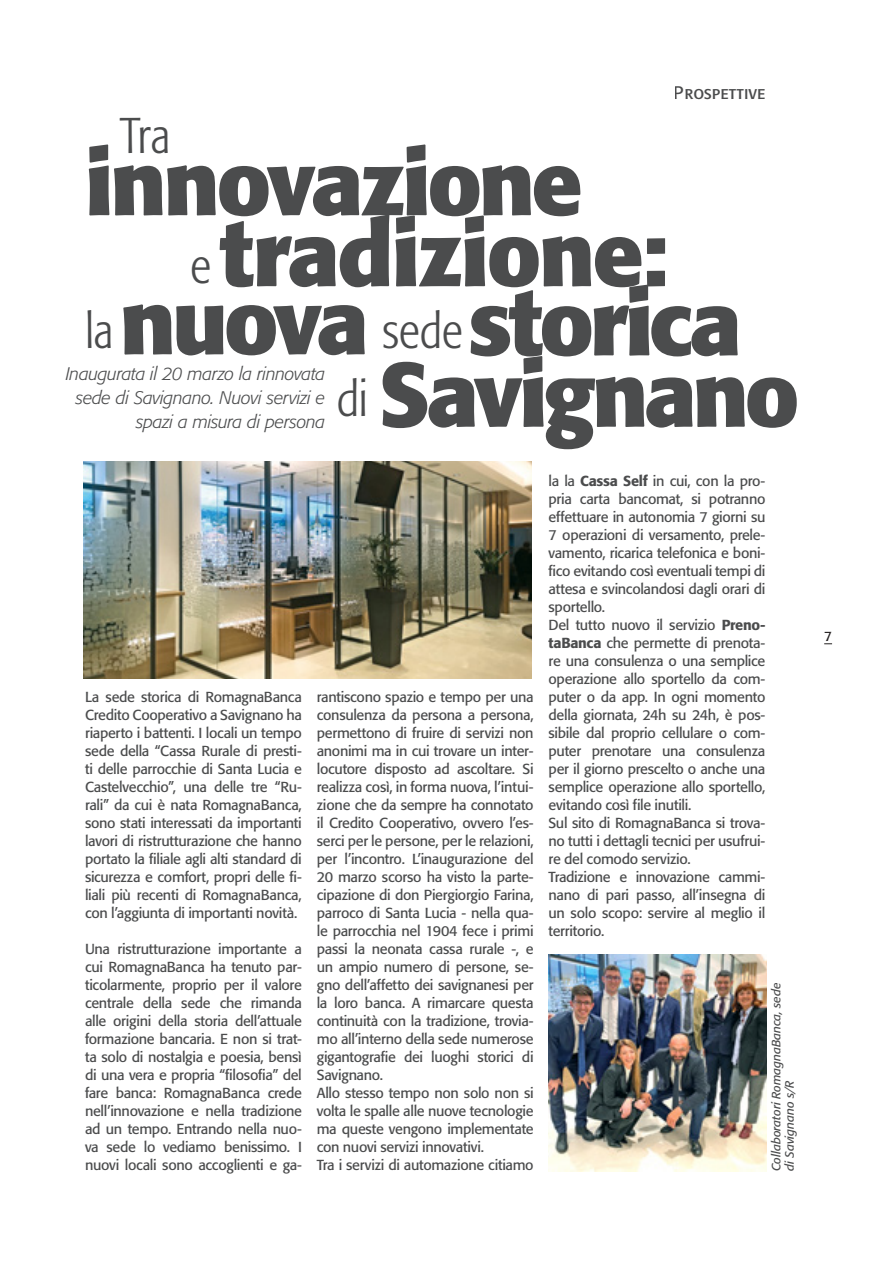
<style>
.page{position:relative;width:893px;height:1263px;background:#fff}
.page>*{position:absolute;margin:0;border:0;box-sizing:border-box;transform-origin:0 0}
.t1{font:700 90px "Formata";letter-spacing:-.035em;color:#4b4c4d}
.t2{font:300 condensed 49.65px "Formata";letter-spacing:-.01em;color:#4b4c4d}
.abstract{font:italic 300 18px/24px "Formata";letter-spacing:-.015em;color:#4b4c4d;text-align:right}
.t3{font:18px "Formata Regular SC";color:#4b4c4d}
.t4{font:14.4px/18px "Formata";letter-spacing:-.025em;color:#4b4c4d;text-align:justify}
.t5{font:13.5px "Formata";color:#231f20}
.t6{font:italic 12px "Formata";letter-spacing:-.005em;color:#4b4c4d}
.s1{font-weight:500}
</style>
<div class="page">
<img style="left:83px;top:462px;width:449px;height:217px">
<img style="left:549px;top:954px;width:217px;height:217px">
<p class="t3" style="left:674px;top:82px;width:93px">Prospettive</p>
<p class="t2" style="left:120px;top:107px;width:52px">Tra</p>
<p class="t1" style="left:85px;top:127px;width:499px">innovazione</p>
<p class="t1" style="left:220px;top:198px;width:450px">tradizione:</p>
<p class="t2" style="left:190px;top:237px;width:22px">e</p>
<p class="t1" style="left:468px;top:267px;width:276px">storica</p>
<p class="t2" style="left:85px;top:302px;width:30px">la</p>
<p class="t1" style="left:120px;top:266px;width:251px">nuova</p>
<p class="t2" style="left:382px;top:302px;width:82px">sede</p>
<p class="t1" style="left:378px;top:338px;width:423px">Savignano</p>
<p class="abstract" style="left:66px;top:362px;width:261px">Inaugurata il 20 marzo la rinnovata sede di Savignano. Nuovi servizi e spazi a misura di persona</p>
<p class="t2" style="left:336px;top:370px;width:33px">di</p>
<p class="t4" style="left:85px;top:688px;width:218px">La sede storica di RomagnaBanca Credito Cooperativo a Savignano ha riaperto i battenti. I locali un tempo sede della “Cassa Rurale di presti&shy;ti delle parrocchie di Santa Lucia e Castelvecchio”, una delle tre “Ru&shy;rali” da cui è nata RomagnaBanca, sono stati interessati da importanti lavori di ristrutturazione che hanno portato la filiale agli alti standard di sicurezza e comfort, propri delle fi&shy;liali più recenti di RomagnaBanca, con l’aggiunta di importanti novità.</p>
<p class="t4" style="left:85px;top:940px;width:218px">Una ristrutturazione importante a cui RomagnaBanca ha tenuto par&shy;ticolarmente, proprio per il valore centrale della sede che rimanda alle origini della storia dell’attuale formazione bancaria. E non si trat&shy;ta solo di nostalgia e poesia, bensì di una vera e propria “filosofia” del fare banca: RomagnaBanca crede nell’innovazione e nella tradizione ad un tempo. Entrando nella nuo&shy;va sede lo vediamo benissimo. I nuovi locali sono accoglienti e ga-</p>
<p class="t4" style="left:317px;top:688px;width:218px">rantiscono spazio e tempo per una consulenza da persona a persona, permettono di fruire di servizi non anonimi ma in cui trovare un inter&shy;locutore disposto ad ascoltare. Si realizza così, in forma nuova, l’intui-</p>
<p class="t4" style="left:317px;top:796px;width:218px">zione che da sempre ha connotato il Credito Cooperativo, ovvero l’es&shy;serci per le persone, per le relazioni, per l’incontro. L’inaugurazione del 20 marzo scorso ha visto la parte&shy;cipazione di don Piergiorgio Farina, parroco di Santa Lucia - nella qua&shy;le parrocchia nel 1904 fece i primi passi la neonata cassa rurale -, e un ampio numero di persone, se&shy;gno dell’affetto dei savignanesi per la loro banca. A rimarcare questa continuità con la tradizione, trovia&shy;mo all’interno della sede numerose gigantografie dei luoghi storici di Savignano.</p>
<p class="t4" style="left:317px;top:1084px;width:218px">Allo stesso tempo non solo non si volta le spalle alle nuove tecnologie ma queste vengono implementate con nuovi servizi innovativi.</p>
<p class="t4" style="left:317px;top:1156px;width:218px">Tra i servizi di automazione citiamo</p>
<p class="t4" style="left:549px;top:472px;width:218px">la la <span class="s1">Cassa Self</span> in cui, con la pro&shy;pria carta bancomat, si potranno effettuare in autonomia 7 giorni su 7 operazioni di versamento, prele&shy;vamento, ricarica telefonica e boni&shy;fico evitando così eventuali tempi di attesa e svincolandosi dagli orari di sportello.</p>
<p class="t4" style="left:549px;top:616px;width:218px">Del tutto nuovo il servizio <span class="s1">Preno&shy;taBanca</span> che permette di prenota&shy;re una consulenza o una semplice operazione allo sportello da com&shy;puter o da app. In ogni momento della giornata, 24h su 24h, è pos&shy;sibile dal proprio cellulare o com&shy;puter prenotare una consulenza per il giorno prescelto o anche una semplice operazione allo sportello, evitando così file inutili.</p>
<p class="t4" style="left:549px;top:814px;width:218px">Sul sito di RomagnaBanca si trova&shy;no tutti i dettagli tecnici per usufrui&shy;re del comodo servizio.</p>
<p class="t4" style="left:549px;top:868px;width:218px">Tradizione e innovazione cammi&shy;nano di pari passo, all’insegna di un solo scopo: servire al meglio il territorio.</p>
<p class="t6" style="left:769px;top:1171px;width:190px;rotate:-90deg">Collaboratori RomagnaBanca, sede</p>
<p class="t6" style="left:782px;top:1171px;width:92px;rotate:-90deg">di Savignano s/R</p>
<p class="t5" style="left:824px;top:628px;width:9px">7</p>
</div>
